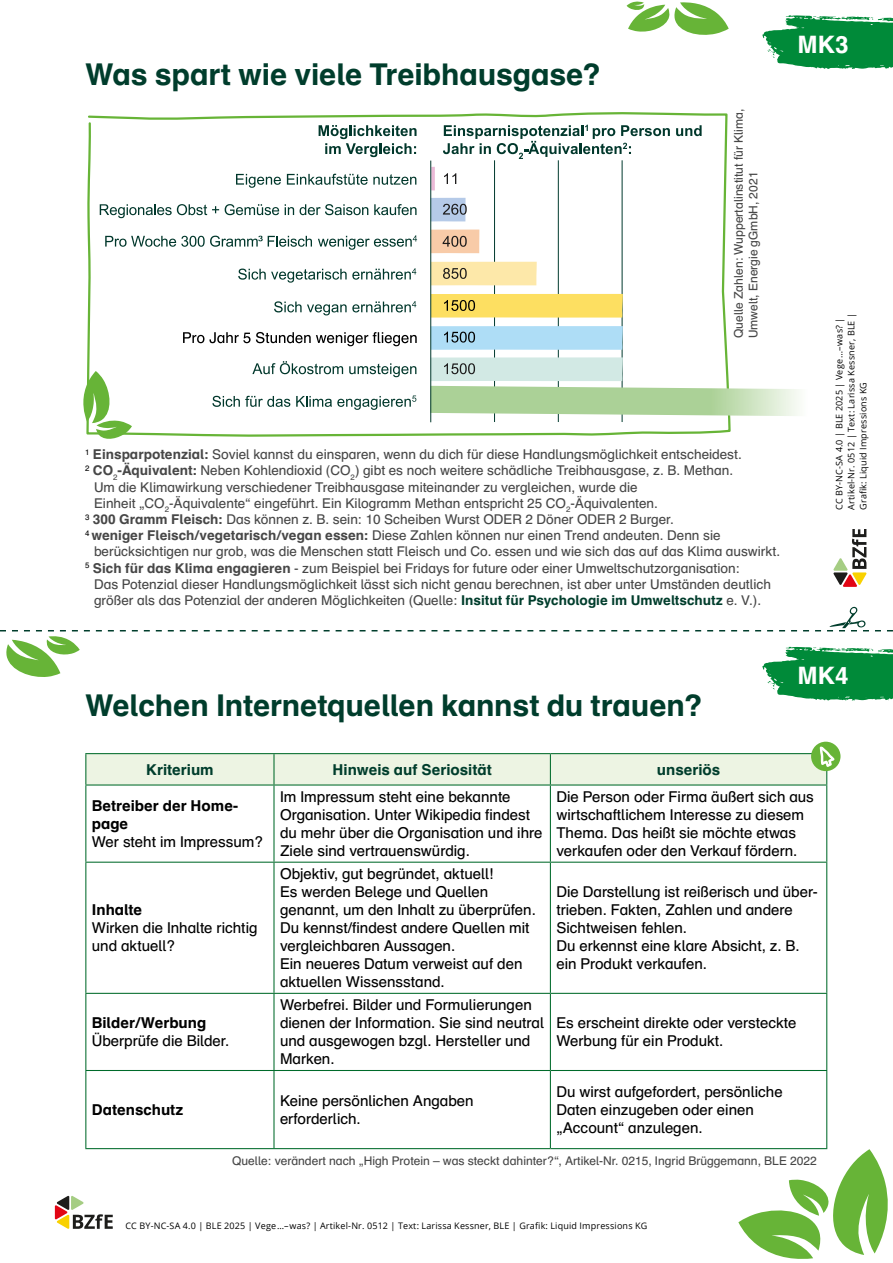
<style>
.page{position:relative;width:893px;height:1263px;background:#fff}
.page>*{position:absolute;margin:0;border:0;box-sizing:border-box;transform-origin:0 0}
.t1{font:700 30px "Schulbuch Nord OT";letter-spacing:-.005em;color:#003d2c}
.t2{font:700 24px "Schulbuch Nord OT";color:#fff}
.t3{font:15px/18px "Schulbuch Nord OT";color:#000}
.t4{font:700 15px/18px "Schulbuch Nord OT";color:#000}
.t5{font:700 15px "Schulbuch Nord OT";color:#003d2c}
.t6{font:13.5px "Schulbuch Nord OT";color:#474747}
.t7{font:12px/14.4px "Schulbuch Nord OT";color:#474747}
.t8{font:9px/12px "Open Sans";letter-spacing:.02em;color:#000}
.s1{font-weight:700}
.s2{font-weight:700;color:#003d2c}
</style>
<div class="page">
<svg style="left:55px;top:1195px;width:58px;height:34px"></svg>
<svg style="left:87px;top:112px;width:644px;height:325px"></svg>
<svg style="left:762px;top:15px;width:131px;height:54px"></svg>
<svg style="left:0;top:606px;width:893px;height:95px"></svg>
<svg style="left:833px;top:529px;width:34px;height:58px"></svg>
<svg style="left:83px;top:371px;width:49px;height:68px"></svg>
<svg style="left:738px;top:1149px;width:150px;height:110px"></svg>
<svg style="left:627px;top:1px;width:102px;height:34px"></svg>
<hr style="left:494px;top:160px;width:1px;height:262px;background:#003a2e">
<hr style="left:558px;top:160px;width:1px;height:262px;background:#003a2e">
<hr style="left:622px;top:160px;width:1px;height:262px;background:#003a2e">
<svg style="left:431px;top:167px;width:4px;height:23px"></svg>
<svg style="left:431px;top:357px;width:368px;height:59px"></svg>
<svg style="left:431px;top:326px;width:192px;height:24px;background:#aad7ef"></svg>
<svg style="left:431px;top:294px;width:192px;height:24px;background:#f5d961"></svg>
<svg style="left:431px;top:262px;width:106px;height:23px;background:#f3dfa3"></svg>
<svg style="left:431px;top:230px;width:48px;height:23px"></svg>
<svg style="left:431px;top:198px;width:36px;height:23px"></svg>
<svg style="left:444px;top:173px;width:12px;height:11px"></svg>
<svg style="left:236px;top:174px;width:45px;height:14px"></svg>
<svg style="left:287px;top:174px;width:129px;height:11px"></svg>
<svg style="left:238px;top:268px;width:178px;height:15px"></svg>
<svg style="left:274px;top:301px;width:142px;height:14px"></svg>
<svg style="left:252px;top:361px;width:91px;height:13px"></svg>
<svg style="left:349px;top:363px;width:67px;height:14px"></svg>
<svg style="left:212px;top:396px;width:78px;height:11px"></svg>
<svg style="left:296px;top:395px;width:120px;height:15px"></svg>
<svg style="left:676px;top:125px;width:26px;height:11px"></svg>
<svg style="left:443px;top:125px;width:227px;height:34px"></svg>
<svg style="left:319px;top:125px;width:98px;height:32px"></svg>
<svg style="left:105px;top:236px;width:207px;height:11px"></svg>
<svg style="left:318px;top:235px;width:99px;height:15px"></svg>
<svg style="left:100px;top:204px;width:119px;height:14px"></svg>
<svg style="left:225px;top:204px;width:54px;height:11px"></svg>
<svg style="left:285px;top:204px;width:9px;height:11px"></svg>
<svg style="left:300px;top:204px;width:68px;height:11px"></svg>
<svg style="left:374px;top:204px;width:43px;height:11px"></svg>
<hr style="left:430px;top:161px;width:1px;height:261px;background:#00372b">
<svg style="left:183px;top:332px;width:234px;height:14px"></svg>
<hr style="left:85px;top:753px;width:189px;height:1px;background:#006a2a">
<hr style="left:85px;top:754px;width:1px;height:30px;background:#006a2a">
<hr style="left:85px;top:784px;width:189px;height:1px;background:#006a2a">
<hr style="left:85px;top:785px;width:1px;height:77px;background:#006a2a">
<hr style="left:273px;top:785px;width:2px;height:77px;background:#006a2a">
<hr style="left:550px;top:785px;width:1px;height:77px;background:#006a2a">
<hr style="left:826px;top:785px;width:1px;height:77px;background:#006a2a">
<hr style="left:85px;top:862px;width:189px;height:1px;background:#006a2a">
<hr style="left:85px;top:863px;width:1px;height:130px;background:#006a2a">
<hr style="left:274px;top:862px;width:276px;height:1px;background:#006a2a">
<hr style="left:273px;top:863px;width:2px;height:130px;background:#006a2a">
<hr style="left:550px;top:862px;width:277px;height:1px;background:#006a2a">
<hr style="left:550px;top:863px;width:1px;height:130px;background:#006a2a">
<hr style="left:826px;top:863px;width:1px;height:130px;background:#006a2a">
<hr style="left:85px;top:993px;width:189px;height:1px;background:#006a2a">
<hr style="left:85px;top:994px;width:1px;height:76px;background:#006a2a">
<hr style="left:274px;top:993px;width:276px;height:1px;background:#006a2a">
<hr style="left:273px;top:994px;width:2px;height:76px;background:#006a2a">
<hr style="left:550px;top:993px;width:277px;height:1px;background:#006a2a">
<hr style="left:550px;top:994px;width:1px;height:76px;background:#006a2a">
<hr style="left:826px;top:994px;width:1px;height:76px;background:#006a2a">
<hr style="left:85px;top:1070px;width:189px;height:1px;background:#006a2a">
<hr style="left:85px;top:1071px;width:1px;height:77px;background:#006a2a">
<hr style="left:274px;top:1070px;width:276px;height:1px;background:#006a2a">
<hr style="left:273px;top:1071px;width:2px;height:77px;background:#006a2a">
<hr style="left:550px;top:1070px;width:277px;height:1px;background:#006a2a">
<hr style="left:550px;top:1071px;width:1px;height:77px;background:#006a2a">
<hr style="left:826px;top:1071px;width:1px;height:77px;background:#006a2a">
<hr style="left:85px;top:1148px;width:189px;height:1px;background:#006a2a">
<hr style="left:274px;top:1148px;width:276px;height:1px;background:#006a2a">
<hr style="left:550px;top:1148px;width:277px;height:1px;background:#006a2a">
<div style="left:811px;top:742px;width:29px;height:29px;background:#67b437;border-radius:50%"></div>
<svg style="left:86px;top:745px;width:751px;height:40px"></svg>
<h1 class="t1" style="left:85px;top:55px;width:518px">Was spart wie viele Treibhausgase?</h1>
<p class="t7" style="left:732px;top:338px;width:231px;rotate:-90deg">Quelle Zahlen: Wuppertalinstitut für Klima,<br>Umwelt, Energie gGmbH, 2021</p>
<p class="t6" style="left:85px;top:446px;width:658px"><sup>1</sup> <span class="s1">Einsparpotenzial:</span> Soviel kannst du einsparen, wenn du dich für diese Handlungsmöglichkeit entscheidest.</p>
<p class="t6" style="left:85px;top:462px;width:649px"><sup>2</sup> <span class="s1">CO</span><sub>2</sub><span class="s1">-Äquivalent:</span> Neben Kohlendioxid (CO<sub>2</sub>) gibt es noch weitere schädliche Treibhausgase, z. B. Methan.</p>
<p class="t6" style="left:94px;top:478px;width:545px">Um die Klimawirkung verschiedener Treibhausgase miteinander zu vergleichen, wurde die</p>
<p class="t6" style="left:94px;top:495px;width:565px">Einheit „CO<sub>2</sub>-Äquivalente“ eingeführt. Ein Kilogramm Methan entspricht 25 CO<sub>2</sub>-Äquivalenten.</p>
<p class="t6" style="left:85px;top:511px;width:590px"><sup>3</sup> <span class="s1">300 Gramm Fleisch:</span> Das können z. B. sein: 10 Scheiben Wurst ODER 2 Döner ODER 2 Burger.</p>
<p class="t6" style="left:85px;top:527px;width:637px"><sup>4</sup> <span class="s1">weniger Fleisch/vegetarisch/vegan essen:</span> Diese Zahlen können nur einen Trend andeuten. Denn sie</p>
<p class="t6" style="left:94px;top:543px;width:688px">berücksichtigen nur grob, was die Menschen statt Fleisch und Co. essen und wie sich das auf das Klima auswirkt.</p>
<p class="t6" style="left:85px;top:559px;width:656px"><sup>5</sup> <span class="s1">Sich für das Klima engagieren</span> - zum Beispiel bei Fridays for future oder einer Umweltschutzorganisation:</p>
<p class="t6" style="left:94px;top:576px;width:679px">Das Potenzial dieser Handlungsmöglichkeit lässt sich nicht genau berechnen, ist aber unter Umständen deutlich</p>
<p class="t6" style="left:94px;top:592px;width:669px">größer als das Potenzial der anderen Möglichkeiten (Quelle: <span class="s2">Insitut für Psychologie im Umweltschutz</span> e. V.).</p>
<h2 class="t2" style="left:797px;top:29px;width:53px">MK3</h2>
<p class="t8" style="left:833px;top:510px;width:198px;rotate:-90deg">CC BY-NC-SA 4.0 | BLE 2025 | Vege…–was? |<br>Artikel-Nr. 0512 | Text: Larissa Kessner, BLE |<br>Grafik: Liquid Impressions KG</p>
<h1 class="t1" style="left:85px;top:686px;width:620px">Welchen Internetquellen kannst du trauen?</h1>
<h2 class="t2" style="left:797px;top:660px;width:53px">MK4</h2>
<p class="t5" style="left:146px;top:760px;width:69px">Kriterium</p>
<p class="t5" style="left:333px;top:760px;width:161px">Hinweis auf Seriosität</p>
<p class="t5" style="left:657px;top:760px;width:65px">unseriös</p>
<p class="t4" style="left:92px;top:797px;width:148px">Betreiber der Home&shy;page</p>
<p class="t3" style="left:92px;top:833px;width:173px">Wer steht im Impressum?</p>
<p class="t3" style="left:280px;top:788px;width:264px">Im Impressum steht eine bekannte Organisation. Unter Wikipedia findest du mehr über die Organisation und ihre Ziele sind vertrauenswürdig.</p>
<p class="t3" style="left:556px;top:788px;width:259px">Die Person oder Firma äußert sich aus wirtschaftlichem Interesse zu diesem Thema. Das heißt sie möchte etwas verkaufen oder den Verkauf fördern.</p>
<p class="t4" style="left:92px;top:901px;width:52px">Inhalte</p>
<p class="t3" style="left:92px;top:919px;width:167px">Wirken die Inhalte richtig und aktuell?</p>
<p class="t4" style="left:92px;top:1014px;width:116px">Bilder/Werbung</p>
<p class="t3" style="left:92px;top:1032px;width:139px">Überprüfe die Bilder.</p>
<p class="t3" style="left:280px;top:865px;width:257px">Objektiv, gut begründet, aktuell!<br>Es werden Belege und Quellen genannt, um den Inhalt zu überprüfen.<br>Du kennst/findest andere Quellen mit vergleichbaren Aussagen.<br>Ein neueres Datum verweist auf den aktuellen Wissensstand.</p>
<p class="t3" style="left:280px;top:996px;width:266px">Werbefrei. Bilder und Formulierungen dienen der Information. Sie sind neutral und ausgewogen bzgl. Hersteller und<br>Marken.</p>
<p class="t3" style="left:556px;top:883px;width:263px">Die Darstellung ist reißerisch und über&shy;trieben. Fakten, Zahlen und andere<br>Sichtweisen fehlen.<br>Du erkennst eine klare Absicht, z. B. ein Produkt verkaufen.</p>
<p class="t3" style="left:556px;top:1014px;width:242px">Es erscheint direkte oder versteckte<br>Werbung für ein Produkt.</p>
<p class="t4" style="left:92px;top:1101px;width:93px">Datenschutz</p>
<p class="t3" style="left:280px;top:1092px;width:195px">Keine persönlichen Angaben erforderlich.</p>
<p class="t3" style="left:556px;top:1083px;width:228px">Du wirst aufgefordert, persönliche<br>Daten einzugeben oder einen „Account“ anzulegen.</p>
<p class="t7" style="left:232px;top:1154px;width:586px">Quelle: verändert nach „High Protein – was steckt dahinter?“, Artikel-Nr. 0215, Ingrid Brüggemann, BLE 2022</p>
<p class="t8" style="left:125px;top:1219px;width:523px">CC BY-NC-SA 4.0 | BLE 2025 | Vege…–was? | Artikel-Nr. 0512 | Text: Larissa Kessner, BLE | Grafik: Liquid Impressions KG</p>
</div>
